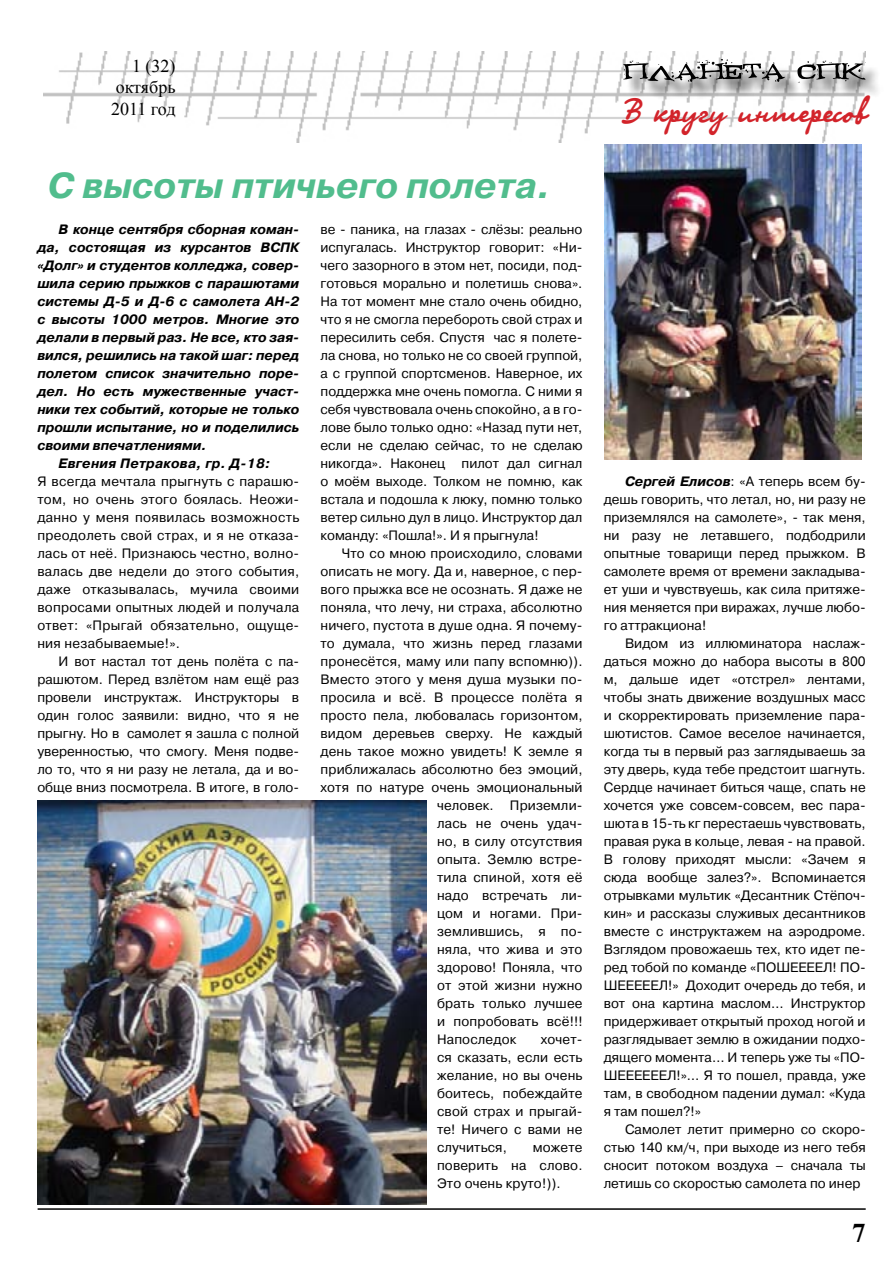
<style>
.page{position:relative;width:893px;height:1263px;background:#fff}
.page>*{position:absolute;margin:0;border:0;box-sizing:border-box;transform-origin:0 0}
.t1{font:italic 700 36px "Pragmatica WINC";color:#51bd8d}
.t2{font:36px "Olga CTT";color:#d2232a}
.t3{font:700 27px "Times New Roman";color:#000}
.t4{font:18px/21.6px "Times New Roman";color:#000;text-align:justify}
.t5{font:13.5px/18px "Pragmatica WINC";letter-spacing:.01em;color:#000;text-align:justify}
.t6{font:italic 700 13.5px "Pragmatica WINC";color:#000}
.t7{font:italic 700 13.5px "Pragmatica WINC";letter-spacing:.02em;color:#000}
.s1{font-weight:700;font-style:italic}
</style>
<div class="page">
<img style="left:43px;top:52px;width:823px;height:90px">
<div style="left:626px;top:62px;width:258px;height:39px;background:#000;opacity:.75"></div>
<svg style="left:623px;top:59px;width:243px;height:23px"></svg>
<hr style="left:38px;top:1208px;width:828px;height:2px;background:#000">
<img style="left:37px;top:801px;width:390px;height:404px">
<img style="left:604px;top:145px;width:258px;height:315px">
<h3 class="t4" style="left:111px;top:55px;width:66px;text-indent:21px">1 (32) октябрь 2011 год</h3>
<h1 class="t1" style="left:48px;top:166px;width:505px">С высоты птичьего полета.</h1>
<p class="t6" style="left:59px;top:222px;width:242px">В конце сентября сборная коман-</p>
<p class="t6" style="left:37px;top:240px;width:263px">да, состоящая из курсантов ВСПК</p>
<p class="t6" style="left:37px;top:258px;width:263px">«Долг» и студентов колледжа, совер-</p>
<p class="t6" style="left:37px;top:276px;width:263px">шила серию прыжков с парашютами</p>
<p class="t6" style="left:37px;top:294px;width:263px">системы Д-5 и Д-6 с самолета АН-2</p>
<p class="t6" style="left:37px;top:312px;width:263px">с высоты 1000 метров. Многие это</p>
<p class="t6" style="left:37px;top:330px;width:263px">делали в первый раз. Не все, кто зая-</p>
<p class="t6" style="left:37px;top:348px;width:263px">вился, решились на такой шаг: перед</p>
<p class="t6" style="left:37px;top:366px;width:263px">полетом список значительно поре-</p>
<p class="t6" style="left:37px;top:384px;width:263px">дел. Но есть мужественные участ-</p>
<p class="t6" style="left:37px;top:402px;width:263px">ники тех событий, которые не только</p>
<p class="t6" style="left:37px;top:420px;width:263px">прошли испытание, но и поделились</p>
<p class="t6" style="left:37px;top:438px;width:171px">своими впечатлениями.</p>
<p class="t7" style="left:59px;top:456px;width:213px">Евгения Петракова, гр. Д-18:</p>
<p class="t5" style="left:37px;top:472px;width:264px">Я всегда мечтала прыгнуть с парашю&shy;том, но очень этого боялась. Неожи&shy;данно у меня появилась возможность преодолеть свой страх, и я не отказа&shy;лась от неё. Признаюсь честно, волно&shy;валась две недели до этого события, даже отказывалась, мучила своими вопросами опытных людей и получала ответ: «Прыгай обязательно, ощуще&shy;ния незабываемые!».</p>
<p class="t5" style="left:37px;top:652px;width:263px;text-indent:21px">И вот настал тот день полёта с па&shy;рашютом. Перед взлётом нам ещё раз провели инструктаж. Инструкторы в один голос заявили: видно, что я не прыгну. Но в самолет я зашла с полной уверенностью, что смогу. Меня подве&shy;ло то, что я ни разу не летала, да и во&shy;обще вниз посмотрела. В итоге, в голо-</p>
<p class="t5" style="left:321px;top:220px;width:263px">ве - паника, на глазах - слёзы: реально испугалась. Инструктор говорит: «Ни&shy;чего зазорного в этом нет, посиди, под&shy;готовься морально и полетишь снова».<br>На тот момент мне стало очень обидно, что я не смогла перебороть свой страх и пересилить себя. Спустя час я полете&shy;ла снова, но только не со своей группой, а с группой спортсменов. Наверное, их поддержка мне очень помогла. С ними я себя чувствовала очень спокойно, а в го&shy;лове было только одно: «Назад пути нет, если не сделаю сейчас, то не сделаю никогда». Наконец пилот дал сигнал о моём выходе. Толком не помню, как встала и подошла к люку, помню только ветер сильно дул в лицо. Инструктор дал команду: «Пошла!». И я прыгнула!</p>
<p class="t5" style="left:342px;top:544px;width:242px">Что со мною происходило, словами</p>
<p class="t5" style="left:321px;top:562px;width:264px">описать не могу. Да и, наверное, с пер-</p>
<p class="t5" style="left:321px;top:580px;width:263px">вого прыжка все не осознать. Я даже не</p>
<p class="t5" style="left:321px;top:598px;width:263px">поняла, что лечу, ни страха, абсолютно</p>
<p class="t5" style="left:321px;top:616px;width:263px">ничего, пустота в душе одна. Я почему-</p>
<p class="t5" style="left:321px;top:634px;width:263px">то думала, что жизнь перед глазами</p>
<p class="t5" style="left:321px;top:652px;width:264px">пронесётся, маму или папу вспомню)).</p>
<p class="t5" style="left:321px;top:670px;width:263px">Вместо этого у меня душа музыки по-</p>
<p class="t5" style="left:321px;top:688px;width:263px">просила и всё. В процессе полёта я</p>
<p class="t5" style="left:321px;top:706px;width:264px">просто пела, любовалась горизонтом,</p>
<p class="t5" style="left:321px;top:724px;width:263px">видом деревьев сверху. Не каждый</p>
<p class="t5" style="left:321px;top:742px;width:263px">день такое можно увидеть! К земле я</p>
<p class="t5" style="left:321px;top:760px;width:264px">приближалась абсолютно без эмоций,</p>
<p class="t5" style="left:321px;top:778px;width:264px">хотя по натуре очень эмоциональный</p>
<p class="t5" style="left:437px;top:796px;width:147px">человек. Приземли-</p>
<p class="t5" style="left:437px;top:814px;width:147px">лась не очень удач-</p>
<p class="t5" style="left:437px;top:832px;width:147px">но, в силу отсутствия</p>
<p class="t5" style="left:437px;top:850px;width:147px">опыта. Землю встре-</p>
<p class="t5" style="left:437px;top:868px;width:147px">тила спиной, хотя её</p>
<p class="t5" style="left:437px;top:886px;width:147px">надо встречать ли-</p>
<p class="t5" style="left:437px;top:904px;width:147px">цом и ногами. При-</p>
<p class="t5" style="left:437px;top:922px;width:147px">землившись, я по-</p>
<p class="t5" style="left:437px;top:940px;width:147px">няла, что жива и это</p>
<p class="t5" style="left:437px;top:958px;width:147px">здорово! Поняла, что</p>
<p class="t5" style="left:437px;top:976px;width:147px">от этой жизни нужно</p>
<p class="t5" style="left:437px;top:994px;width:147px">брать только лучшее</p>
<p class="t5" style="left:437px;top:1012px;width:147px">и попробовать всё!!!</p>
<p class="t5" style="left:437px;top:1030px;width:81px">Напоследок</p>
<p class="t5" style="left:437px;top:1030px;width:147px;text-indent:104px">хочет&shy;ся сказать, если есть желание, но вы очень боитесь, побеждайте свой страх и прыгай&shy;те! Ничего с вами не случиться,</p>
<p class="t5" style="left:437px;top:1138px;width:147px;text-indent:96px">можете поверить на слово.<br>Это очень круто!)).</p>
<h1 class="t2" style="left:624px;top:87px;width:243px">В кругу интересов</h1>
<p class="t5" style="left:604px;top:472px;width:263px;text-indent:21px"><span class="s1">Сергей Елисов</span>: «А теперь всем бу&shy;дешь говорить, что летал, но, ни разу не приземлялся на самолете», - так меня, ни разу не летавшего, подбодрили опытные товарищи перед прыжком. В самолете время от времени закладыва&shy;ет уши и чувствуешь, как сила притяже&shy;ния меняется при виражах, лучше любо&shy;го аттракциона!</p>
<p class="t5" style="left:604px;top:634px;width:263px;text-indent:21px">Видом из иллюминатора наслаж&shy;даться можно до набора высоты в 800 м, дальше идет «отстрел» лентами, чтобы знать движение воздушных масс и скорректировать приземление пара&shy;шютистов. Самое веселое начинается, когда ты в первый раз заглядываешь за эту дверь, куда тебе предстоит шагнуть.<br>Сердце начинает биться чаще, спать не хочется уже совсем-совсем, вес пара&shy;шюта в 15-ть кг перестаешь чувствовать, правая рука в кольце, левая - на правой.<br>В голову приходят мысли: «Зачем я сюда вообще залез?». Вспоминается отрывками мультик «Десантник Стёпоч&shy;кин» и рассказы служивых десантников вместе с инструктажем на аэродроме.<br>Взглядом провожаешь тех, кто идет пе&shy;ред тобой по команде «ПОШЕЕЕЕЛ! ПО-ШЕЕЕЕЕЛ!» Доходит очередь до тебя, и вот она картина маслом… Инструктор придерживает открытый проход ногой и разглядывает землю в ожидании подхо&shy;дящего момента… И теперь уже ты «ПО-ШЕЕЕЕЕЕЛ!»… Я то пошел, правда, уже там, в свободном падении думал: «Куда я там пошел?!»</p>
<p class="t5" style="left:604px;top:1120px;width:263px;text-indent:21px">Самолет летит примерно со скоро&shy;стью 140 км/ч, при выходе из него тебя сносит потоком воздуха – сначала ты летишь со скоростью самолета по инер</p>
<h2 class="t3" style="left:852px;top:1214px;width:15px">7</h2>
</div>
